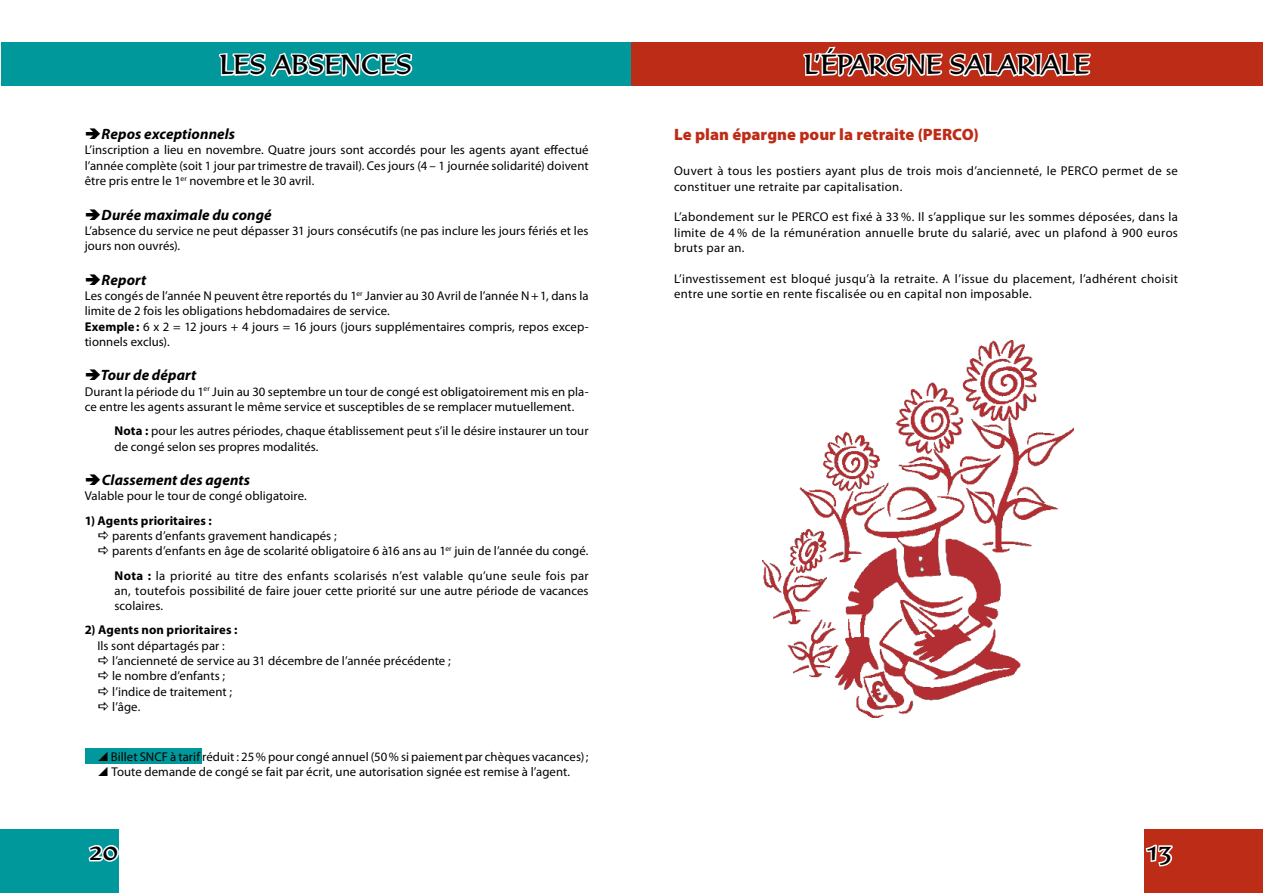
<style>
.page{position:relative;width:1263px;height:893px;background:#fff}
.page>*{position:absolute;margin:0;border:0;box-sizing:border-box;transform-origin:0 0}
.t1{font:27px "Formal 436 BT";color:#000}
.t2{font:900 16.5px "Myriad Pro";letter-spacing:.005em;color:#bd2c16}
.t3{font:italic 700 15px "Myriad Pro";letter-spacing:.01em;color:#000}
.t4{font:12.75px/15.3px "Myriad Pro";letter-spacing:.01em;color:#000}
.t5{font:700 12.75px "Myriad Pro";letter-spacing:.01em;color:#000}
.s1{font-weight:700}
</style>
<div class="page">
<div style="left:0;top:829px;width:118px;height:64px;background:#00989a"></div>
<svg style="left:88px;top:843px;width:31px;height:20px"></svg>
<div style="left:1145px;top:829px;width:118px;height:64px;background:#bd2c16"></div>
<svg style="left:1144px;top:843px;width:29px;height:25px"></svg>
<div style="left:85px;top:748px;width:117px;height:15px;background:#00989a"></div>
<div style="left:1px;top:42px;width:630px;height:43px;background:#00989a"></div>
<svg style="left:217px;top:52px;width:197px;height:34px"></svg>
<div style="left:631px;top:42px;width:632px;height:43px;background:#bd2c16"></div>
<svg style="left:801px;top:46px;width:291px;height:40px"></svg>
<img style="left:762px;top:341px;width:312px;height:377px">
<h1 class="t1" style="left:220px;top:48px;width:72px">LES ABSENCES</h1>
<p class="t3" style="left:102px;top:124px;width:135px">Repos exceptionnels</p>
<p class="t4" style="left:85px;top:142px;width:505px;text-align:justify">L’inscription a lieu en novembre. Quatre jours sont accordés pour les agents ayant effectué l’année complète (soit 1 jour par trimestre de travail). Ces jours (4 – 1 journée solidarité) doivent être pris entre le 1<sup>er</sup> novembre et le 30 avril.</p>
<p class="t3" style="left:102px;top:205px;width:172px">Durée maximale du congé</p>
<p class="t4" style="left:85px;top:223px;width:505px">L’absence du service ne peut dépasser 31 jours consécutifs (ne pas inclure les jours fériés et les jours non ouvrés).</p>
<p class="t3" style="left:102px;top:270px;width:46px">Report</p>
<p class="t4" style="left:85px;top:288px;width:505px">Les congés de l’année N peuvent être reportés du 1<sup>er</sup> Janvier au 30 Avril de l’année N+1, dans la limite de 2 fois les obligations hebdomadaires de service.<br><span class="s1">Exemple:</span> 6 x 2 = 12 jours + 4 jours = 16 jours (jours supplémentaires compris, repos excep&shy;tionnels exclus).</p>
<p class="t3" style="left:101px;top:366px;width:97px">Tour de départ</p>
<p class="t4" style="left:85px;top:383px;width:505px">Durant la période du 1<sup>er</sup> Juin au 30 septembre un tour de congé est obligatoirement mis en pla&shy;ce entre les agents assurant le même service et susceptibles de se remplacer mutuellement.</p>
<p class="t4" style="left:114px;top:423px;width:476px"><span class="s1">Nota :</span> pour les autres périodes, chaque établissement peut s’il le désire instaurer un tour de congé selon ses propres modalités.</p>
<p class="t3" style="left:102px;top:470px;width:150px">Classement des agents</p>
<p class="t4" style="left:85px;top:488px;width:224px">Valable pour le tour de congé obligatoire.</p>
<p class="t5" style="left:85px;top:512px;width:129px">1) Agents prioritaires :</p>
<p class="t4" style="left:112px;top:528px;width:478px">parents d’enfants gravement handicapés ;<br>parents d’enfants en âge de scolarité obligatoire 6 à16 ans au 1<sup>er</sup> juin de l’année du congé.</p>
<p class="t4" style="left:114px;top:567px;width:476px;text-align:justify"><span class="s1">Nota :</span> la priorité au titre des enfants scolarisés n’est valable qu’une seule fois par an, toutefois possibilité de faire jouer cette priorité sur une autre période de vacances scolaires.</p>
<p class="t5" style="left:85px;top:622px;width:154px">2) Agents non prioritaires :</p>
<p class="t4" style="left:112px;top:638px;width:340px;text-indent:-15px">Ils sont départagés par :<br>l’ancienneté de service au 31 décembre de l’année précédente ; le nombre d’enfants ;<br>l’indice de traitement ;<br>l’âge.</p>
<p class="t4" style="left:111px;top:749px;width:479px">Billet SNCF à tarif réduit : 25% pour congé annuel (50% si paiement par chèques vacances);<br>Toute demande de congé se fait par écrit, une autorisation signée est remise à l’agent.</p>
<h1 class="t1" style="left:804px;top:48px;width:52px">L’éPARGNE</h1>
<h1 class="t1" style="left:950px;top:48px;width:66px">SALARIA</h1>
<h1 class="t1" style="left:1060px;top:48px;width:30px">LE</h1>
<p class="t2" style="left:674px;top:124px;width:306px">Le plan épargne pour la retraite (PERCO)</p>
<p class="t4" style="left:674px;top:163px;width:505px">Ouvert à tous les postiers ayant plus de trois mois d’ancienneté, le PERCO permet de se constituer une retraite par capitalisation.</p>
<p class="t4" style="left:674px;top:209px;width:505px;text-align:justify">L’abondement sur le PERCO est fixé à 33 %. Il s’applique sur les sommes déposées, dans la limite de 4 % de la rémunération annuelle brute du salarié, avec un plafond à 900 euros bruts par an.</p>
<p class="t4" style="left:674px;top:270px;width:505px">L’investissement est bloqué jusqu’à la retraite. A l’issue du placement, l’adhérent choisit entre une sortie en rente fiscalisée ou en capital non imposable.</p>
<h1 class="t1" style="left:89px;top:834px;width:31px">20</h1>
<h1 class="t1" style="left:1145px;top:834px;width:29px">13</h1>
</div>
